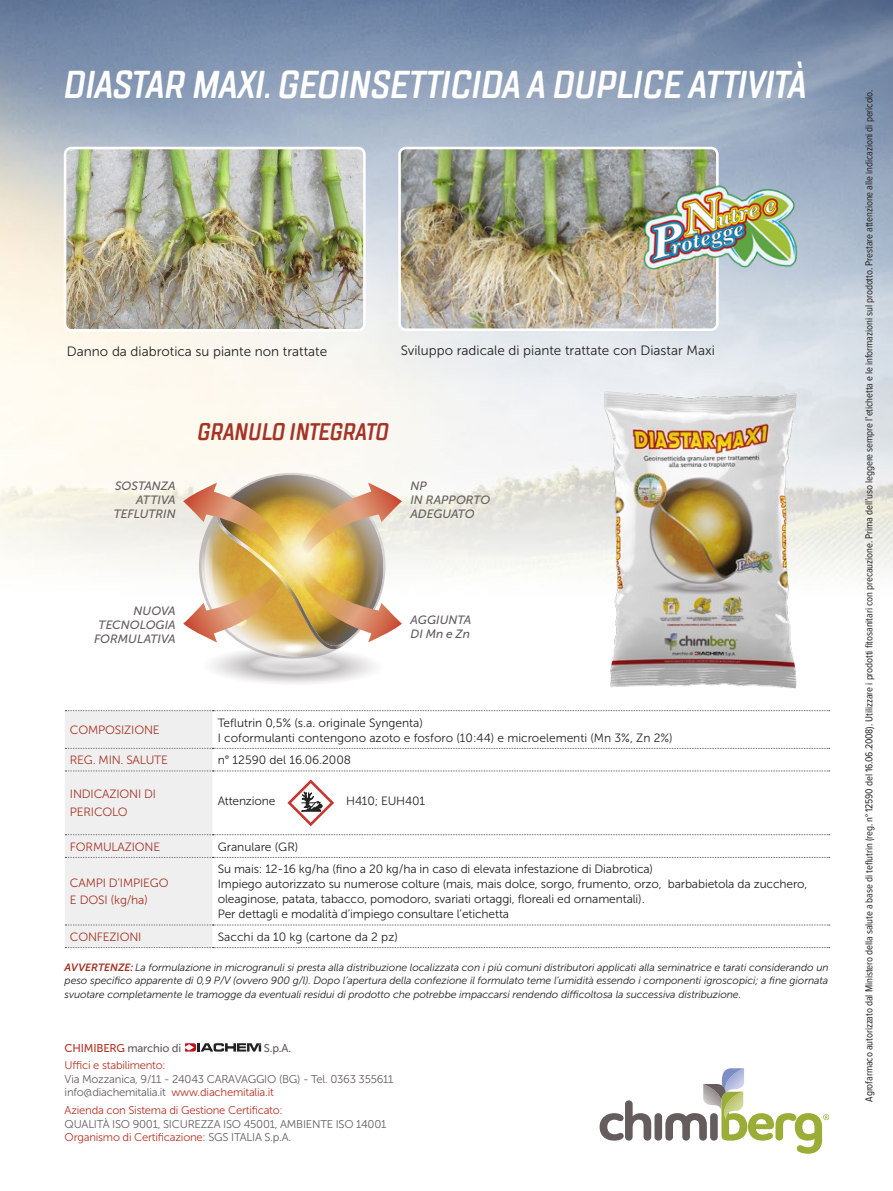
<style>
.page{position:relative;width:893px;height:1191px;background:#fff}
.page>*{position:absolute;margin:0;border:0;box-sizing:border-box;transform-origin:0 0}
.t1{font:italic 600 38.85px "TT Lakes Compressed";letter-spacing:-.02em;color:#fff}
.t2{font:italic 600 24px "TT Lakes Compressed";letter-spacing:-.02em;color:#a43426}
.t3{font:13.5px "Museo Sans 300";color:#222221}
.t4{font:12px/15px "Museo Sans 300";letter-spacing:-.01em;color:#222221}
.t5{font:12px/18px "Museo Sans 300";letter-spacing:-.015em;color:#a43426}
.t6{font:italic 12px/14.4px "Museo Sans 500";color:#655d5d;text-align:right}
.t7{font:11.25px/13.5px "Museo Sans 300";letter-spacing:-.02em;color:#655d5d}
.t8{font:11.25px "Museo Sans 300";letter-spacing:-.02em;color:#b73425}
.t9{font:11.25px "Museo Sans 500";letter-spacing:-.02em;color:#b73425}
.t10{font:11.25px "Museo Sans 500";color:#655d5d}
.t11{font:italic 10.5px/13.5px "Museo Sans 300";letter-spacing:-.01em;color:#222221;text-align:justify}
.t12{font:10.5px "Proxima Nova Cond";letter-spacing:-.01em;color:#222221}
.s1{font-family:"Museo Sans 700";color:#a43426}
.s2{color:#655d5d}
.s3{color:#b73425}
</style>
<div class="page">
<img style="left:0;top:0;width:893px;height:1154px">
<img style="left:402px;top:151px;width:313px;height:176px">
<div style="left:398px;top:147px;width:321px;height:184px;border:3px solid #fff;border-radius:6px"></div>
<svg style="left:65px;top:710px;width:765px;height:238px"></svg>
<svg style="left:185px;top:1043px;width:76px;height:8px"></svg>
<svg style="left:600px;top:1068px;width:229px;height:85px"></svg>
<svg style="left:119px;top:429px;width:327px;height:268px"></svg>
<img style="left:65px;top:148px;width:297px;height:182px">
<div style="left:64px;top:147px;width:302px;height:184px;border:3px solid #fff;border-radius:6px"></div>
<img style="left:634px;top:175px;width:166px;height:100px">
<img style="left:604px;top:385px;width:197px;height:311px">
<h1 class="t1" style="left:64px;top:60px;width:745px">DIASTAR MAXI. GEOINSETTICIDA A DUPLICE ATTIVITÀ</h1>
<p class="t3" style="left:67px;top:344px;width:262px">Danno da diabrotica su piante non trattate</p>
<p class="t3" style="left:401px;top:343px;width:316px">Sviluppo radicale di piante trattate con Diastar Maxi</p>
<p class="t6" style="left:114px;top:478px;width:63px">SOSTANZA<br>ATTIVA<br>TEFLUTRIN</p>
<h2 class="t2" style="left:197px;top:416px;width:193px">GRANULO INTEGRATO</h2>
<p class="t6" style="left:410px;top:478px;width:81px;text-align:left">NP<br>IN RAPPORTO<br>ADEGUATO</p>
<p class="t6" style="left:94px;top:603px;width:83px">NUOVA<br>TECNOLOGIA<br>FORMULATIVA</p>
<p class="t6" style="left:410px;top:612px;width:62px;text-align:left">AGGIUNTA<br>DI Mn e Zn</p>
<p class="t5" style="left:70px;top:721px;width:91px">COMPOSIZIONE</p>
<p class="t4" style="left:218px;top:715px;width:456px">Teflutrin 0,5% (s.a. originale Syngenta)<br>I coformulanti contengono azoto e fosforo (10:44) e microelementi (Mn 3%, Zn 2%)</p>
<p class="t5" style="left:70px;top:751px;width:99px">REG. MIN. SALUTE</p>
<p class="t4" style="left:218px;top:752px;width:135px">n° 12590 del 16.06.2008</p>
<p class="t5" style="left:70px;top:785px;width:88px">INDICAZIONI DI<br>PERICOLO</p>
<p class="t4" style="left:218px;top:793px;width:59px">Attenzione</p>
<p class="t4" style="left:346px;top:793px;width:80px">H410; EUH401</p>
<p class="t5" style="left:70px;top:837px;width:92px">FORMULAZIONE</p>
<p class="t4" style="left:218px;top:839px;width:82px">Granulare (GR)</p>
<p class="t5" style="left:70px;top:875px;width:100px;line-height:16.5px">CAMPI D’IMPIEGO<br>E DOSI (kg/ha)</p>
<p class="t4" style="left:218px;top:861px;width:591px">Su mais: 12-16 kg/ha (fino a 20 kg/ha in caso di elevata infestazione di Diabrotica)<br>Impiego autorizzato su numerose colture (mais, mais dolce, sorgo, frumento, orzo, barbabietola da zucchero, oleaginose, patata, tabacco, pomodoro, svariati ortaggi, floreali ed ornamentali).<br>Per dettagli e modalità d’impiego consultare l’etichetta</p>
<p class="t5" style="left:70px;top:927px;width:73px">CONFEZIONI</p>
<p class="t4" style="left:218px;top:929px;width:182px">Sacchi da 10 kg (cartone da 2 pz)</p>
<p class="t11" style="left:65px;top:960px;width:766px"><span class="s1">AVVERTENZE:</span> La formulazione in microgranuli si presta alla distribuzione localizzata con i più comuni distributori applicati alla seminatrice e tarati considerando un peso specifico apparente di 0,9 P/V (ovvero 900 g/l). Dopo l’apertura della confezione il formulato teme l’umidità essendo i componenti igroscopici; a fine giornata svuotare completamente le tramogge da eventuali residui di prodotto che potrebbe impaccarsi rendendo difficoltosa la successiva distribuzione.</p>
<p class="t9" style="left:65px;top:1041px;width:118px">CHIMIBERG <span class="s2">marchio di</span></p>
<p class="t10" style="left:264px;top:1041px;width:29px">S.p.A.</p>
<p class="t8" style="left:65px;top:1059px;width:103px">Uffici e stabilimento:</p>
<p class="t7" style="left:65px;top:1072px;width:330px">Via Mozzanica, 9/11 - 24043 CARAVAGGIO (BG) - Tel. 0363 355611 info@diachemitalia.it <span class="s3">www.diachemitalia.it</span></p>
<p class="t8" style="left:65px;top:1104px;width:220px">Azienda con Sistema di Gestione Certificato:</p>
<p class="t7" style="left:65px;top:1117px;width:323px">QUALITÀ ISO 9001, SICUREZZA ISO 45001, AMBIENTE ISO 14001<br><span class="s3">Organismo di Certificazione:</span> SGS ITALIA S.p.A.</p>
<p class="t12" style="left:864px;top:1101px;width:1014px;rotate:-90deg">Agrofarmaco autorizzato dal Ministero della salute a base di teflutrin (reg. n° 12590 del 16.06.2008). Utilizzare i prodotti fitosanitari con precauzione. Prima dell’uso leggere sempre l’etichetta e le informazioni sul prodotto. Prestare attenzione alle indicazioni di pericolo.</p>
</div>
